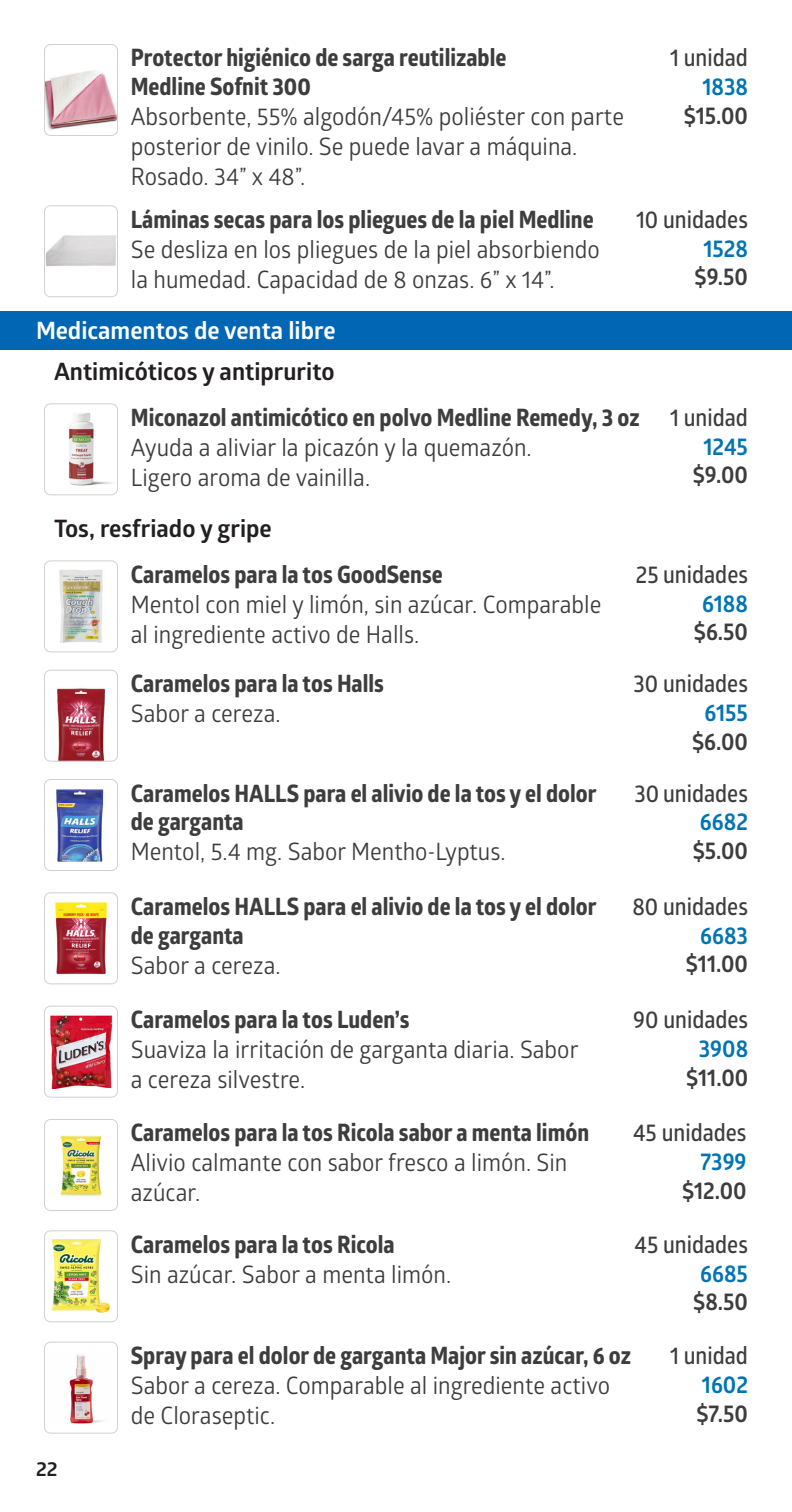
<style>
.page{position:relative;width:792px;height:1512px;background:#fff}
.page>*{position:absolute;margin:0;border:0;box-sizing:border-box;transform-origin:0 0}
.ProductInformation{font:24px/30px "Glober";color:#3d3d3d;scale:.95 1}
.ProductName{font:800 24px/28.8px "Glober";color:#3d3d3d;scale:.9 1}
.PackageInfo{font:600 24px "Glober";color:#3d3d3d;scale:.9 1}
.Price{font:700 24px "Glober";color:#3d3d3d;scale:.9 1}
.ItemNumber{font:700 24px "Glober";color:#0175b3;scale:.9 1}
.t1{font:700 24px "Glober";color:#231f20}
.t2{font:700 24px "Glober";color:#fff}
.t3{font:700 20px "Glober";color:#231f20}
</style>
<div class="page">
<img style="left:46px;top:235px;width:70px;height:31px">
<div style="left:44px;top:205px;width:74px;height:92px;border:1px solid #d1d1d1;border-radius:6px"></div>
<img style="left:68px;top:413px;width:45px;height:73px">
<div style="left:44px;top:403px;width:74px;height:92px;border:1px solid #d1d1d1;border-radius:6px"></div>
<img style="left:59px;top:570px;width:44px;height:73px">
<div style="left:44px;top:560px;width:74px;height:92px;border:1px solid #d1d1d1;border-radius:6px"></div>
<img style="left:46px;top:688px;width:70px;height:72px">
<div style="left:44px;top:670px;width:74px;height:92px;border:1px solid #d1d1d1;border-radius:6px"></div>
<img style="left:56px;top:789px;width:48px;height:73px">
<div style="left:44px;top:779px;width:74px;height:92px;border:1px solid #d1d1d1;border-radius:6px"></div>
<img style="left:55px;top:902px;width:53px;height:73px">
<div style="left:44px;top:892px;width:74px;height:92px;border:1px solid #d1d1d1;border-radius:6px"></div>
<img style="left:50px;top:1015px;width:63px;height:73px">
<div style="left:44px;top:1006px;width:74px;height:92px;border:1px solid #d1d1d1;border-radius:6px"></div>
<img style="left:60px;top:1135px;width:42px;height:61px">
<div style="left:44px;top:1119px;width:74px;height:92px;border:1px solid #d1d1d1;border-radius:6px"></div>
<img style="left:52px;top:1240px;width:58px;height:73px">
<div style="left:44px;top:1230px;width:74px;height:92px;border:1px solid #d1d1d1;border-radius:6px"></div>
<img style="left:69px;top:1354px;width:34px;height:70px">
<div style="left:44px;top:1342px;width:74px;height:92px;border:1px solid #d1d1d1;border-radius:6px"></div>
<div style="left:0;top:311px;width:792px;height:38px;background:#0166b3"></div>
<div style="left:18px;top:311px;width:774px;height:39px;background:#0166b3"></div>
<img style="left:46px;top:70px;width:70px;height:64px">
<div style="left:44px;top:44px;width:74px;height:92px;border:1px solid #d1d1d1;border-radius:6px"></div>
<p class="ProductName" style="left:131px;top:43px;width:419px">Protector higiénico de sarga reutilizable<br>Medline Sofnit 300</p>
<p class="ProductInformation" style="left:131px;top:101px;width:521px">Absorbente, 55% algodón/45% poliéster con parte posterior de vinilo. Se puede lavar a máquina.<br>Rosado. 34” x 48”.</p>
<p class="ProductName" style="left:131px;top:205px;width:516px">Láminas secas para los pliegues de la piel Medline</p>
<p class="ProductInformation" style="left:131px;top:233px;width:495px">Se desliza en los pliegues de la piel absorbiendo la humedad. Capacidad de 8 onzas. 6” x 14”.</p>
<h3 class="t2" style="left:36px;top:313px;width:301px">Medicamentos de venta libre</h3>
<p class="t1" style="left:54px;top:354px;width:282px">Antimicóticos y antiprurito</p>
<p class="PackageInfo" style="left:670px;top:41px;width:88px">1 unidad</p>
<p class="ItemNumber" style="left:702px;top:70px;width:52px">1838</p>
<p class="Price" style="left:684px;top:98px;width:73px">$15.00</p>
<p class="PackageInfo" style="left:636px;top:202px;width:126px">10 unidades</p>
<p class="ItemNumber" style="left:703px;top:231px;width:51px">1528</p>
<p class="Price" style="left:695px;top:260px;width:61px">$9.50</p>
<p class="ProductName" style="left:131px;top:403px;width:567px">Miconazol antimicótico en polvo Medline Remedy, 3 oz</p>
<p class="ProductInformation" style="left:131px;top:431px;width:423px">Ayuda a aliviar la picazón y la quemazón.<br>Ligero aroma de vainilla.</p>
<p class="t1" style="left:54px;top:511px;width:219px">Tos, resfriado y gripe</p>
<p class="PackageInfo" style="left:670px;top:400px;width:88px">1 unidad</p>
<p class="ItemNumber" style="left:703px;top:429px;width:51px">1245</p>
<p class="Price" style="left:693px;top:458px;width:63px">$9.00</p>
<p class="ProductName" style="left:131px;top:560px;width:348px">Caramelos para la tos GoodSense</p>
<p class="ProductInformation" style="left:131px;top:588px;width:497px">Mentol con miel y limón, sin azúcar. Comparable al ingrediente activo de Halls.</p>
<p class="ProductName" style="left:131px;top:669px;width:283px">Caramelos para la tos Halls</p>
<p class="ProductInformation" style="left:131px;top:698px;width:159px">Sabor a cereza.</p>
<p class="ProductName" style="left:131px;top:778px;width:519px">Caramelos HALLS para el alivio de la tos y el dolor de garganta</p>
<p class="ProductInformation" style="left:131px;top:836px;width:396px">Mentol, 5.4 mg. Sabor Mentho-Lyptus.</p>
<p class="ProductName" style="left:131px;top:892px;width:519px">Caramelos HALLS para el alivio de la tos y el dolor de garganta</p>
<p class="ProductInformation" style="left:131px;top:949px;width:159px">Sabor a cereza.</p>
<p class="ProductName" style="left:131px;top:1005px;width:311px">Caramelos para la tos Luden’s</p>
<p class="ProductInformation" style="left:131px;top:1034px;width:473px">Suaviza la irritación de garganta diaria. Sabor a cereza silvestre.</p>
<p class="ProductName" style="left:131px;top:1118px;width:511px">Caramelos para la tos Ricola sabor a menta limón</p>
<p class="ProductInformation" style="left:131px;top:1147px;width:461px">Alivio calmante con sabor fresco a limón. Sin azúcar.</p>
<p class="ProductName" style="left:131px;top:1230px;width:295px">Caramelos para la tos Ricola</p>
<p class="ProductInformation" style="left:131px;top:1258px;width:339px">Sin azúcar. Sabor a menta limón.</p>
<p class="PackageInfo" style="left:636px;top:557px;width:126px">25 unidades</p>
<p class="ItemNumber" style="left:702px;top:586px;width:52px">6188</p>
<p class="Price" style="left:694px;top:615px;width:62px">$6.50</p>
<p class="PackageInfo" style="left:634px;top:667px;width:129px">30 unidades</p>
<p class="ItemNumber" style="left:705px;top:695px;width:50px">6155</p>
<p class="Price" style="left:692px;top:724px;width:64px">$6.00</p>
<p class="PackageInfo" style="left:634px;top:776px;width:128px">30 unidades</p>
<p class="ItemNumber" style="left:700px;top:805px;width:55px">6682</p>
<p class="Price" style="left:693px;top:833px;width:63px">$5.00</p>
<p class="PackageInfo" style="left:632px;top:889px;width:130px">80 unidades</p>
<p class="ItemNumber" style="left:700px;top:918px;width:55px">6683</p>
<p class="Price" style="left:686px;top:947px;width:70px">$11.00</p>
<p class="PackageInfo" style="left:633px;top:1003px;width:129px">90 unidades</p>
<p class="ItemNumber" style="left:699px;top:1031px;width:56px">3908</p>
<p class="Price" style="left:686px;top:1060px;width:70px">$11.00</p>
<p class="PackageInfo" style="left:633px;top:1116px;width:128px">45 unidades</p>
<p class="ItemNumber" style="left:701px;top:1145px;width:53px">7399</p>
<p class="Price" style="left:682px;top:1173px;width:73px">$12.00</p>
<p class="PackageInfo" style="left:634px;top:1227px;width:128px">45 unidades</p>
<p class="ItemNumber" style="left:700px;top:1256px;width:55px">6685</p>
<p class="Price" style="left:693px;top:1285px;width:62px">$8.50</p>
<p class="t3" style="left:36px;top:1455px;width:23px">22</p>
<p class="ProductName" style="left:131px;top:1341px;width:557px">Spray para el dolor de garganta Major sin azúcar, 6 oz</p>
<p class="ProductInformation" style="left:131px;top:1370px;width:506px">Sabor a cereza. Comparable al ingrediente activo de Cloraseptic.</p>
<p class="PackageInfo" style="left:670px;top:1339px;width:88px">1 unidad</p>
<p class="ItemNumber" style="left:702px;top:1367px;width:53px">1602</p>
<p class="Price" style="left:696px;top:1396px;width:59px">$7.50</p>
</div>
